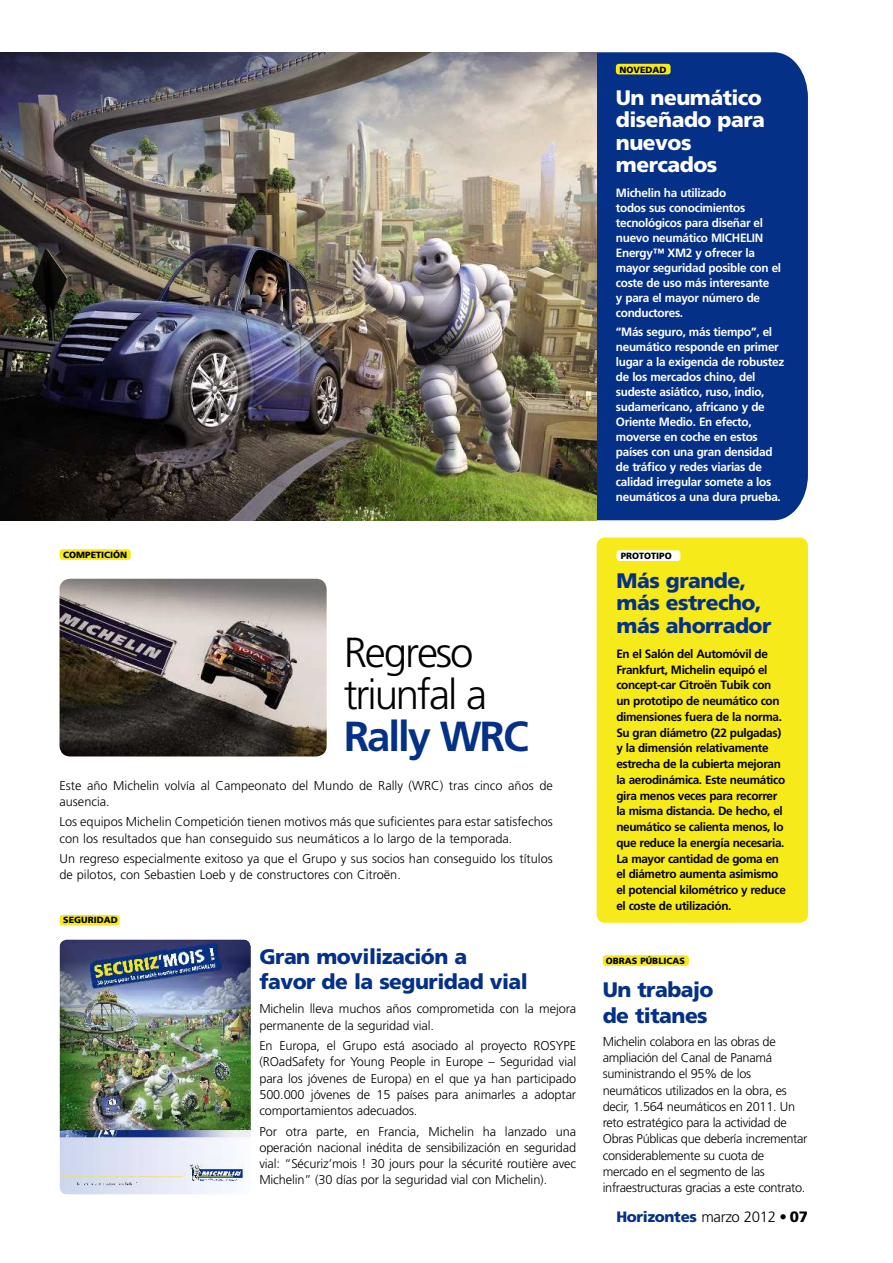
<style>
.page{position:relative;width:893px;height:1263px;background:#fff}
.page>*{position:absolute;margin:0;border:0;box-sizing:border-box;transform-origin:0 0}
.t1{font:300 42px/42px "Frutiger";letter-spacing:-.05em;color:#000}
.t2{font:700 42px "Frutiger";letter-spacing:-.05em;color:#053087}
.t3{font:900 21px/25.5px "Frutiger";letter-spacing:-.025em;color:#053087}
.t4{font:900 21px/22.5px "Frutiger";letter-spacing:-.025em;color:#fff}
.t5{font:900 15px "Frutiger";letter-spacing:-.02em;color:#053087}
.t6{font:300 12.75px/16.2px "Frutiger";letter-spacing:-.01em;color:#000}
.t7{font:700 12px/15px "Frutiger";letter-spacing:-.025em;color:#fff}
.t8{font:700 12px/15.8px "Frutiger";letter-spacing:-.03em;color:#000}
.t9{font:900 9px "Frutiger";color:#000}
.s1{font-weight:300;color:#000}
.s2{font-weight:700;color:#000}
.s3{color:#000}
</style>
<div class="page">
<div style="left:597px;top:52px;width:211px;height:468px;background:#053087"></div>
<div style="left:603px;top:955px;width:86px;height:11px;background:#f6ea1a;border-radius:3px"></div>
<div style="left:616px;top:64px;width:55px;height:10px;background:#f6ea1a;border-radius:3px"></div>
<div style="left:597px;top:537px;width:211px;height:386px;background:#f6ea1a;border-radius:9px"></div>
<div style="left:617px;top:550px;width:63px;height:11px;background:#fff;border-radius:3px"></div>
<div style="left:60px;top:915px;width:60px;height:10px;background:#f6ea1a;border-radius:3px"></div>
<div style="left:60px;top:549px;width:71px;height:11px;background:#f6ea1a;border-radius:3px"></div>
<img style="left:60px;top:579px;width:267px;height:177px;border-radius:11px">
<img style="left:60px;top:939px;width:191px;height:255px">
<img style="left:60px;top:1008px;width:51px;height:11px;border-radius:3px">
<img style="left:0;top:52px;width:597px;height:468px">
<p class="t9" style="left:63px;top:551px;width:66px">COMPETICIÓN</p>
<h1 class="t1" style="left:344px;top:634px;width:145px">Regreso triunfal a</h1>
<h1 class="t2" style="left:344px;top:719px;width:187px">Rally WRC</h1>
<p class="t6" style="left:60px;top:778px;width:495px">Este año Michelin volvía al Campeonato del Mundo de Rally (WRC) tras cinco años de ausencia.</p>
<p class="t6" style="left:60px;top:815px;width:495px">Los equipos Michelin Competición tienen motivos más que suficientes para estar satisfechos con los resultados que han conseguido sus neumáticos a lo largo de la temporada.</p>
<p class="t6" style="left:60px;top:851px;width:495px">Un regreso especialmente exitoso ya que el Grupo y sus socios han conseguido los títulos de pilotos, con Sebastien Loeb y de constructores con Citroën.</p>
<p class="t9" style="left:63px;top:916px;width:56px">SEGURIDAD</p>
<h2 class="t3" style="left:259px;top:945px;width:270px">Gran movilización a favor de la seguridad vial</h2>
<p class="t6" style="left:259px;top:1002px;width:318px">Michelin lleva muchos años comprometida con la mejora permanente de la seguridad vial.</p>
<p class="t6" style="left:259px;top:1038px;width:318px;text-align:justify">En Europa, el Grupo está asociado al proyecto ROSYPE (ROadSafety for Young People in Europe – Seguridad vial para los jóvenes de Europa) en el que ya han participado 500.000 jóvenes de 15 países para animarles a adoptar comportamientos adecuados.</p>
<p class="t6" style="left:259px;top:1124px;width:318px;text-align:justify">Por otra parte, en Francia, Michelin ha lanzado una operación nacional inédita de sensibilización en seguridad vial: “Sécuriz’mois ! 30 jours pour la sécurité routière avec Michelin” (30 días por la seguridad vial con Michelin).</p>
<p class="t9" style="left:620px;top:66px;width:49px">NOVEDAD</p>
<h2 class="t4" style="left:616px;top:88px;width:151px">Un neumático diseñado para nuevos mercados</h2>
<p class="t7" style="left:616px;top:186px;width:167px">Michelin ha utilizado<br>todos sus conocimientos tecnológicos para diseñar el nuevo neumático MICHELIN<br>Energy™ XM2 y ofrecer la mayor seguridad posible con el coste de uso más interesante<br>y para el mayor número de conductores.</p>
<p class="t7" style="left:616px;top:325px;width:170px">“Más seguro, más tiempo”, el neumático responde en primer lugar a la exigencia de robustez de los mercados chino, del sudeste asiático, ruso, indio, sudamericano, africano y de<br>Oriente Medio. En efecto, moverse en coche en estos países con una gran densidad de tráfico y redes viarias de calidad irregular somete a los neumáticos a una dura prueba.</p>
<p class="t9" style="left:621px;top:552px;width:53px">PROTOTIPO</p>
<h2 class="t3" style="left:617px;top:571px;width:156px;line-height:22.5px">Más grande, más estrecho, más ahorrador</h2>
<p class="t8" style="left:616px;top:647px;width:171px">En el Salón del Automóvil de<br>Frankfurt, Michelin equipó el concept-car Citroën Tubik con un prototipo de neumático con dimensiones fuera de la norma.<br>Su gran diámetro (22 pulgadas) y la dimensión relativamente estrecha de la cubierta mejoran la aerodinámica. Este neumático gira menos veces para recorrer la misma distancia. De hecho, el neumático se calienta menos, lo que reduce la energía necesaria.<br>La mayor cantidad de goma en el diámetro aumenta asimismo el potencial kilométrico y reduce el coste de utilización.</p>
<p class="t9" style="left:606px;top:957px;width:81px">OBRAS PÚBLICAS</p>
<h2 class="t3" style="left:603px;top:979px;width:112px">Un trabajo de titanes</h2>
<p class="t6" style="left:603px;top:1034px;width:206px">Michelin colabora en las obras de ampliación del Canal de Panamá suministrando el 95% de los neumáticos utilizados en la obra, es decir, 1.564 neumáticos en 2011. Un reto estratégico para la actividad de Obras Públicas que debería incrementar considerablemente su cuota de mercado en el segmento de las infraestructuras gracias a este contrato.</p>
<p class="t5" style="left:616px;top:1210px;width:193px">Horizontes <span class="s1">marzo 2012</span> <span class="s2">•</span> <span class="s3">07</span></p>
</div>
